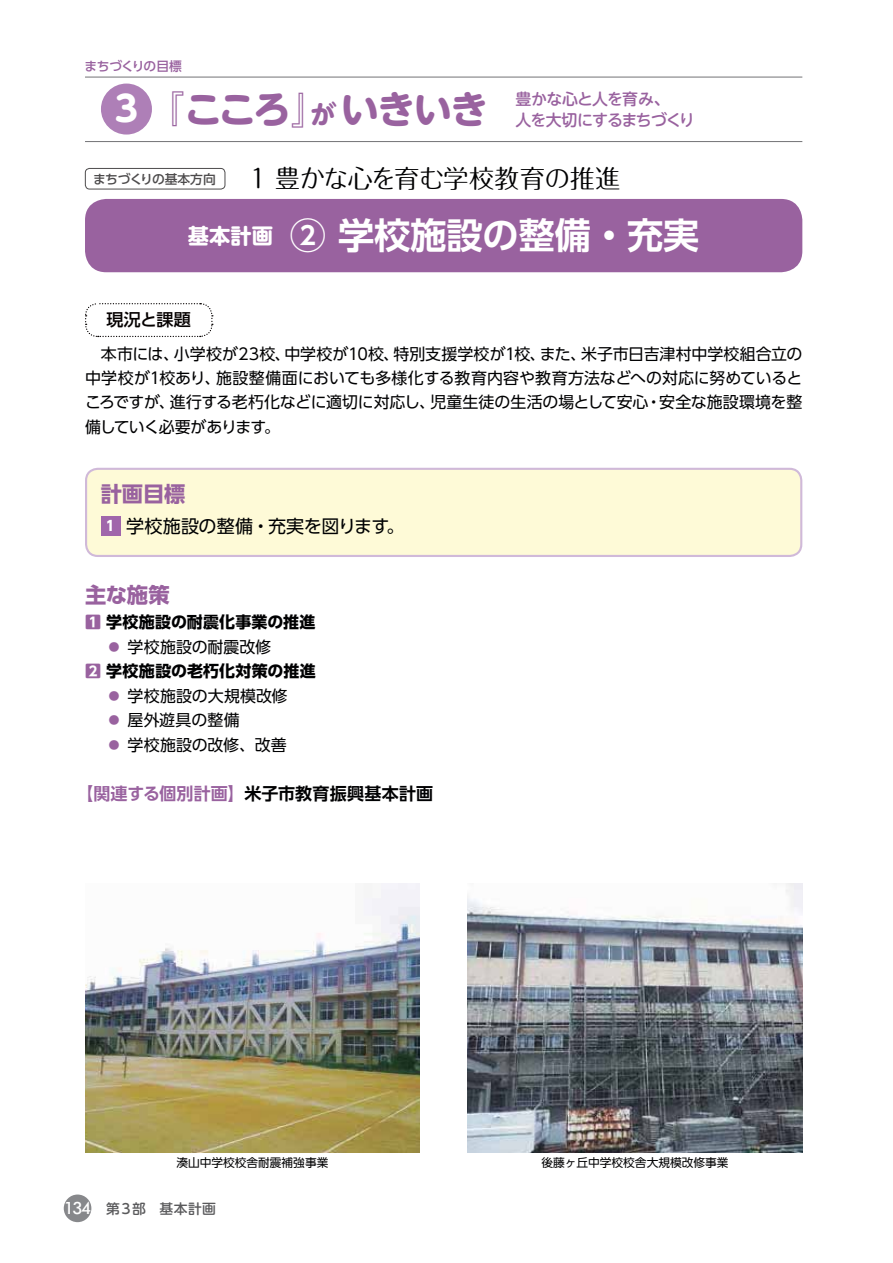
<style>
.page{position:relative;width:893px;height:1263px;background:#fff}
.page>*{position:absolute;margin:0;border:0;box-sizing:border-box;transform-origin:0 0}
.t1{font:38.25px "UD Shin M Go Pro Bold 90 msp RKSJ H";letter-spacing:-.055em;color:#99629f}
.t2{font:36.15px "UD Shin Go Pro De Bold 90 msp RKSJ H";color:#fff}
.t3{font:25.5px "Maru Fo Pro Regular 90 msp RKSJ H";letter-spacing:-.025em;color:#000102}
.t4{font:21.3px "UD Shin Go Pro Bold 90 msp RKSJ H";letter-spacing:-.005em;color:#99629f}
.t5{font:18px "UD Shin Go Pro Regular 90 msp RKSJ H";letter-spacing:-.01em;color:#000102}
.t6{font:16.95px "UD Shin Go Pro De Bold 90 msp RKSJ H";letter-spacing:.005em;color:#000102}
.t7{font:16.95px "UD Shin Go Pro Medium 90 msp RKSJ H";letter-spacing:-.005em;color:#050100}
.t8{font:15.9px/24.5px "UD Shin Go Pro Regular 90 msp RKSJ H";letter-spacing:-.01em;color:#000102;text-align:justify}
.t9{font:15.9px "UD Shin Go Pro Bold 90 msp RKSJ H";letter-spacing:.015em;color:#000102}
.t10{font:15.9px/21.3px "UD Shin M Go Pro Medium 90 msp RKSJ H";letter-spacing:-.05em;color:#99629f}
.t11{font:15.9px "UD Shin Go Pro Regular 90 msp RKSJ H";letter-spacing:.01em;color:#000102}
.t12{font:13.8px "UD Shin M Go Pro Medium 90 msp RKSJ H";letter-spacing:.015em;color:#5a5a5c}
.t13{font:12.75px "UD Shin Go Pro Medium 90 msp RKSJ H";letter-spacing:-.01em;color:#4d4b4c}
.t14{font:12.75px "UD Shin Go Pro Medium 90 msp RKSJ H";letter-spacing:-.04em;color:#99629f}
.t15{font:11.7px "UD Shin Go Pro Regular 90 msp RKSJ H";color:#000102}
.s1{font-size:35.1px;color:#fff}
.s2{font-size:25.5px}
.s3{font-family:"UD Shin Go Pro Bold 90 msp RKSJ H";font-size:13.8px;color:#fff}
.s4{color:#99629f}
.s5{font-family:"Futura BT";font-weight:500;font-size:16.95px;color:#fff}
</style>
<div class="page">
<div style="left:64px;top:1195px;width:27px;height:27px;background:#87888b;border-radius:50%"></div>
<svg style="left:85px;top:303px;width:128px;height:35px"></svg>
<div style="left:86px;top:469px;width:715px;height:87px;background:#fefad7;border-radius:12px"></div>
<div style="left:85px;top:468px;width:717px;height:89px;border:2px solid #d0b9d9;border-radius:12px"></div>
<div style="left:101px;top:517px;width:19px;height:19px;background:#a066ab"></div>
<div style="left:85px;top:199px;width:717px;height:73px;background:#99629f;border-radius:21px"></div>
<div style="left:85px;top:168px;width:140px;height:21px;border:1px solid #4d4b4c;border-radius:4px"></div>
<hr style="left:85px;top:141px;width:717px;height:1px;background:#737376">
<hr style="left:85px;top:77px;width:717px;height:1px;background:#737376">
<div style="left:101px;top:84px;width:51px;height:51px;background:#ae7fb7;border-radius:50%"></div>
<img style="left:85px;top:883px;width:335px;height:269px">
<img style="left:468px;top:883px;width:334px;height:269px">
<p class="t14" style="left:85px;top:61px;width:99px">まちづくりの目標</p>
<h1 class="t1" style="left:115px;top:95px;width:375px"><span class="s1">3</span> 『こころ』<span class="s2">が</span>いきいき</h1>
<p class="t10" style="left:515px;top:90px;width:181px">豊かな心と人を育み、<br>人を大切にするまちづくり</p>
<p class="t13" style="left:93px;top:174px;width:124px">まちづくりの基本方向</p>
<h3 class="t3" style="left:250px;top:169px;width:372px">1 豊かな心を育む学校教育の推進</h3>
<h2 class="t2" style="left:188px;top:222px;width:513px"><sup>基本計画</sup> ② 学校施設の整備・充実</h2>
<p class="t7" style="left:106px;top:314px;width:86px">現況と課題</p>
<p class="t8" style="left:85px;top:344px;width:719px;text-indent:16px">本市には、小学校が23校、中学校が10校、特別支援学校が1校、また、米子市日吉津村中学校組合立の中学校が1校あり、施設整備面においても多様化する教育内容や教育方法などへの対応に努めているところですが、進行する老朽化などに適切に対応し、児童生徒の生活の場として安心・安全な施設環境を整備していく必要があります。</p>
<h3 class="t4" style="left:101px;top:486px;width:86px">計画目標</h3>
<p class="t5" style="left:106px;top:520px;width:300px"><span class="s3">1</span> 学校施設の整備・充実を図ります。</p>
<h3 class="t4" style="left:85px;top:587px;width:86px">主な施策</h3>
<p class="t9" style="left:85px;top:616px;width:232px"><span class="s4">1</span> 学校施設の耐震化事業の推進</p>
<p class="t8" style="left:106px;top:637px;width:166px"><span class="s4">●</span> 学校施設の耐震改修</p>
<p class="t9" style="left:85px;top:665px;width:232px"><span class="s4">2</span> 学校施設の老朽化対策の推進</p>
<p class="t8" style="left:106px;top:686px;width:183px"><span class="s4">●</span> 学校施設の大規模改修</p>
<p class="t11" style="left:106px;top:714px;width:135px"><span class="s4">●</span> 屋外遊具の整備</p>
<p class="t8" style="left:106px;top:735px;width:182px"><span class="s4">●</span> 学校施設の改修、改善</p>
<p class="t6" style="left:77px;top:788px;width:358px"><span class="s4">【関連する個別計画】</span>米子市教育振興基本計画</p>
<p class="t15" style="left:176px;top:1158px;width:153px">湊山中学校校舎耐震補強事業</p>
<p class="t15" style="left:541px;top:1158px;width:189px">後藤ヶ丘中学校校舎大規模改修事業</p>
<p class="t12" style="left:64px;top:1203px;width:154px"><span class="s5">134</span> 第３部　基本計画</p>
</div>
